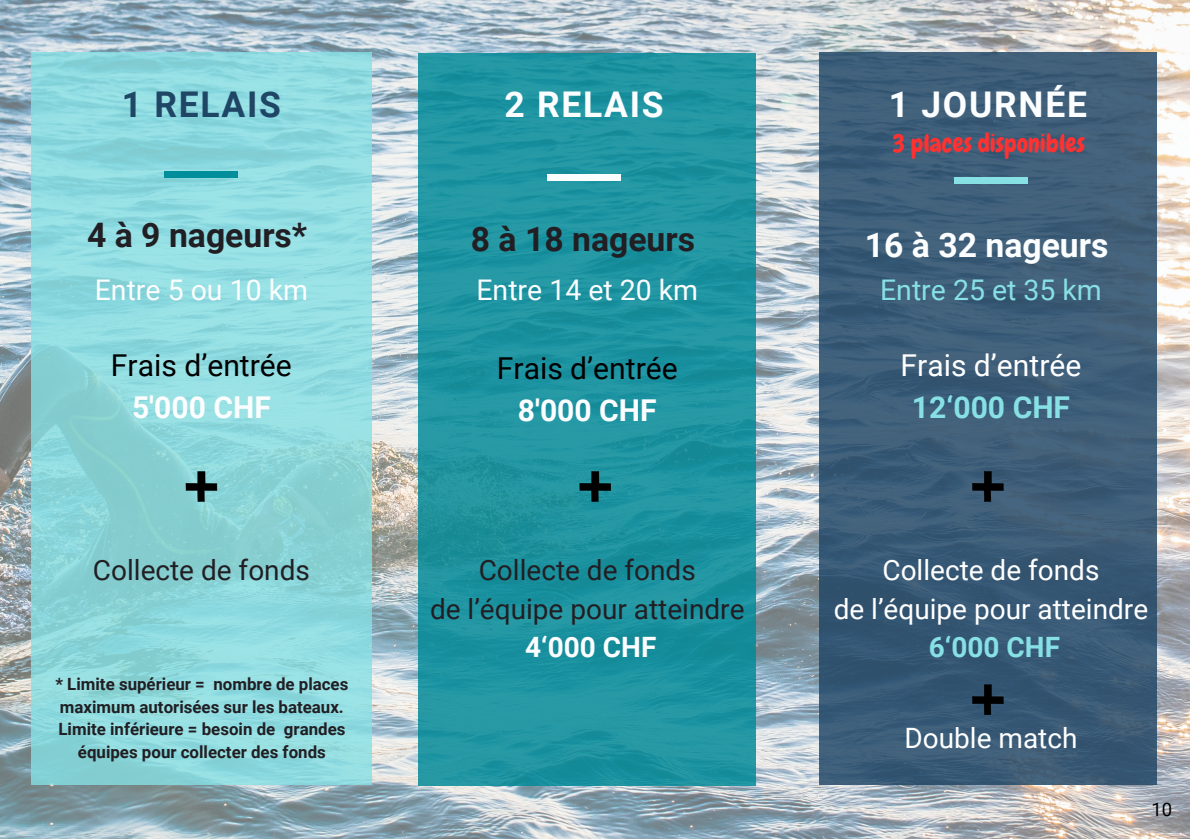
<style>
.page{position:relative;width:1190px;height:839px;background:#fff}
.page>*{position:absolute;margin:0;border:0;box-sizing:border-box;transform-origin:0 0}
.t1{font:700 35.4px "Roboto";letter-spacing:.05em;color:#fbfdfe}
.t2{font:700 35.4px "Roboto";letter-spacing:.05em;color:#204666}
.t3{font:700 33.8px "Roboto";color:#211f23}
.t4{font:700 33.8px "Roboto";color:#fbfdfe}
.t5{font:30.2px "Roboto";color:#000}
.t6{font:700 30.2px "Roboto";color:#fbfdfe}
.t7{font:30.2px "Roboto";color:#fff}
.t8{font:700 30.2px "Roboto";color:#86e0e4}
.t9{font:28.4px "Roboto";color:#fbfdfe}
.t10{font:28.4px "Roboto";color:#86e0e4}
.t11{font:28px "Roboto";color:#211f23}
.t12{font:28px "Roboto";color:#fff}
.t13{font:700 28px "Roboto";color:#86e0e4}
.t14{font:700 28px "Roboto";color:#fbfdfe}
.t15{font:25.2px "Chewy";color:#ff3131}
.t16{font:18.6px "Roboto";color:#000}
.t17{font:700 16.8px/22.6px "Roboto";color:#211f23;text-align:center}
</style>
<div class="page">
<img style="left:0;top:0;width:1190px;height:838px">
<svg style="left:31px;top:52px;width:341px;height:732px;background:#8ed8dd"></svg>
<div style="left:164px;top:171px;width:74px;height:6px;background:#018e9b"></div>
<div style="left:418px;top:54px;width:338px;height:732px;background:#2095a2"></div>
<div style="left:547px;top:174px;width:73px;height:6px;background:#fbfdfe"></div>
<div style="left:819px;top:52px;width:337px;height:732px;background:#3d5d79"></div>
<div style="left:954px;top:177px;width:73px;height:6px;background:#86e0e4"></div>
<svg style="left:186px;top:471px;width:31px;height:30px"></svg>
<svg style="left:972px;top:684px;width:32px;height:30px"></svg>
<svg style="left:580px;top:471px;width:31px;height:30px"></svg>
<svg style="left:972px;top:471px;width:32px;height:30px"></svg>
<p class="t2" style="left:122px;top:84px;width:161px">1 RELAIS</p>
<p class="t3" style="left:87px;top:215px;width:222px">4 à 9 nageurs*</p>
<p class="t9" style="left:95px;top:274px;width:215px">Entre 5 ou 10 km</p>
<p class="t5" style="left:111px;top:347px;width:182px">Frais d’entrée</p>
<p class="t6" style="left:132px;top:389px;width:140px">5'000 CHF</p>
<p class="t11" style="left:93px;top:554px;width:219px">Collecte de fonds</p>
<p class="t17" style="left:55px;top:673px;width:294px">* Limite supérieur = nombre de places maximum autorisées sur les bateaux.<br>Limite inférieure = besoin de grandes équipes pour collecter des fonds</p>
<p class="t1" style="left:504px;top:84px;width:161px">2 RELAIS</p>
<p class="t1" style="left:889px;top:84px;width:200px">1 JOURNÉE</p>
<p class="t3" style="left:471px;top:219px;width:226px">8 à 18 nageurs</p>
<p class="t9" style="left:476px;top:274px;width:223px">Entre 14 et 20 km</p>
<p class="t5" style="left:497px;top:351px;width:182px">Frais d’entrée</p>
<p class="t6" style="left:518px;top:393px;width:140px">8'000 CHF</p>
<p class="t11" style="left:479px;top:554px;width:219px">Collecte de fonds</p>
<p class="t11" style="left:430px;top:592px;width:316px">de l’équipe pour atteindre</p>
<p class="t14" style="left:525px;top:631px;width:133px">4‘000 CHF</p>
<p class="t15" style="left:892px;top:128px;width:194px">3 places disponibles</p>
<p class="t4" style="left:865px;top:226px;width:245px">16 à 32 nageurs</p>
<p class="t10" style="left:880px;top:274px;width:223px">Entre 25 et 35 km</p>
<p class="t7" style="left:900px;top:347px;width:182px">Frais d’entrée</p>
<p class="t8" style="left:912px;top:389px;width:160px">12‘000 CHF</p>
<p class="t12" style="left:882px;top:554px;width:219px">Collecte de fonds</p>
<p class="t12" style="left:834px;top:592px;width:316px">de l’équipe pour atteindre</p>
<p class="t13" style="left:929px;top:631px;width:133px">6‘000 CHF</p>
<p class="t12" style="left:904px;top:721px;width:174px">Double match</p>
<p class="t16" style="left:1151px;top:799px;width:22px">10</p>
</div>
